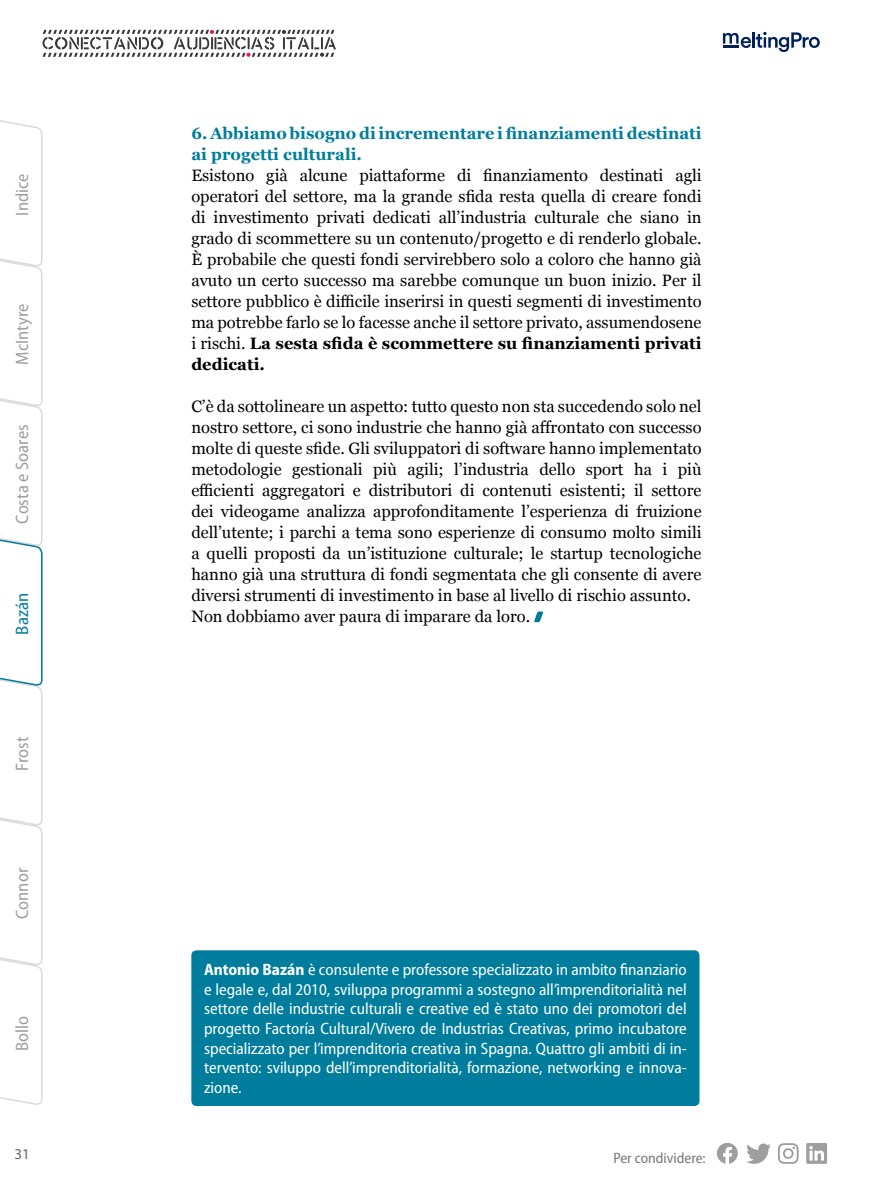
<style>
.page{position:relative;width:893px;height:1191px;background:#fff}
.page>*{position:absolute;margin:0;border:0;box-sizing:border-box;transform-origin:0 0}
.t1{font:semi-condensed 18px "Myriad Pro";color:#9f9e9e}
.t2{font:semi-condensed 18px "Myriad Pro";color:#007d9d}
.t3{font:16.5px/21px "Georgia";color:#000;text-align:justify}
.t4{font:semi-condensed 16.5px/19.5px "Myriad Pro";color:#fff;text-align:justify}
.t5{font:700 16.5px/21px "Georgia";color:#007d9d}
.t6{font:semi-condensed 15px "Myriad Pro";color:#787777}
.t7{font:15px "Myriad Pro";color:#646363}
.s1{font-weight:700}
</style>
<div class="page">
<svg style="left:778px;top:1143px;width:21px;height:20px"></svg>
<svg style="left:717px;top:1142px;width:21px;height:21px"></svg>
<svg style="left:746px;top:1143px;width:25px;height:20px"></svg>
<svg style="left:806px;top:1143px;width:21px;height:20px"></svg>
<svg style="left:723px;top:32px;width:97px;height:20px"></svg>
<svg style="left:43px;top:30px;width:293px;height:27px"></svg>
<svg style="left:534px;top:611px;width:9px;height:11px"></svg>
<div style="left:191px;top:950px;width:508px;height:156px;background:#007d9d;border-radius:5px"></div>
<svg style="left:0;top:120px;width:43px;height:985px"></svg>
<p class="t1" style="left:11px;top:216px;width:44px;rotate:-90deg">Indice</p>
<p class="t1" style="left:11px;top:365px;width:63px;rotate:-90deg">McIntyre</p>
<p class="t1" style="left:11px;top:523px;width:100px;rotate:-90deg">Costa e Soares</p>
<p class="t2" style="left:11px;top:634px;width:43px;rotate:-90deg">Bazán</p>
<p class="t1" style="left:11px;top:770px;width:35px;rotate:-90deg">Frost</p>
<p class="t1" style="left:11px;top:918px;width:52px;rotate:-90deg">Connor</p>
<p class="t1" style="left:11px;top:1050px;width:37px;rotate:-90deg">Bollo</p>
<p class="t7" style="left:14px;top:1144px;width:17px">31</p>
<p class="t5" style="left:191px;top:123px;width:512px">6. Abbiamo bisogno di incrementare i finanziamenti destinati ai progetti culturali.</p>
<p class="t3" style="left:191px;top:165px;width:512px">Esistono già alcune piattaforme di finanziamento destinati agli operatori del settore, ma la grande sfida resta quella di creare fondi di investimento privati dedicati all’industria culturale che siano in grado di scommettere su un contenuto/progetto e di renderlo globale.<br>È probabile che questi fondi servirebbero solo a coloro che hanno già avuto un certo successo ma sarebbe comunque un buon inizio. Per il settore pubblico è difficile inserirsi in questi segmenti di investimento ma potrebbe farlo se lo facesse anche il settore privato, assumendosene i rischi. <span class="s1">La sesta sfida è scommettere su finanziamenti privati dedicati.</span></p>
<p class="t3" style="left:191px;top:396px;width:512px;text-align:left">C’è da sottolineare un aspetto: tutto questo non sta succedendo solo nel nostro settore, ci sono industrie che hanno già affrontato con successo molte di queste sfide. Gli sviluppatori di software hanno implementato metodologie gestionali più agili; l’industria dello sport ha i più efficienti aggregatori e distributori di contenuti esistenti; il settore dei videogame analizza approfonditamente l’esperienza di fruizione dell’utente; i parchi a tema sono esperienze di consumo molto simili a quelli proposti da un’istituzione culturale; le startup tecnologiche hanno già una struttura di fondi segmentata che gli consente di avere diversi strumenti di investimento in base al livello di rischio assunto.<br>Non dobbiamo aver paura di imparare da loro.</p>
<p class="t4" style="left:204px;top:960px;width:484px"><span class="s1">Antonio Bazán</span> è consulente e professore specializzato in ambito finanziario e legale e, dal 2010, sviluppa programmi a sostegno all’imprenditorialità nel settore delle industrie culturali e creative ed è stato uno dei promotori del progetto Factoría Cultural/Vivero de Industrias Creativas, primo incubatore specializzato per l’imprenditoria creativa in Spagna. Quattro gli ambiti di in&shy;tervento: sviluppo dell’imprenditorialità, formazione, networking e innova&shy;zione.</p>
<p class="t6" style="left:613px;top:1148px;width:94px">Per condividere:</p>
</div>
